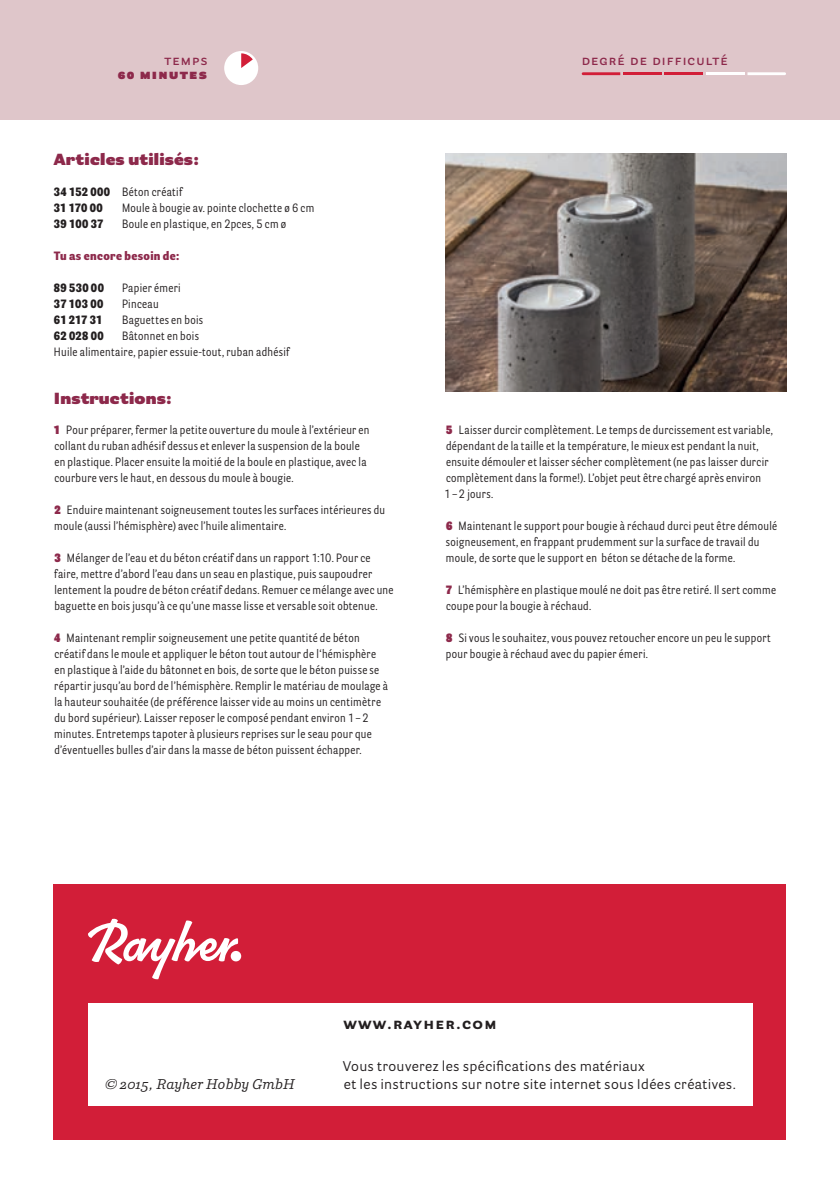
<style>
.page{position:relative;width:840px;height:1191px;background:#fff}
.page>*{position:absolute;margin:0;border:0;box-sizing:border-box;transform-origin:0 0}
.t1{font:900 16px "Parry Grotesque Pro";letter-spacing:.01em;color:#8d294b}
.t2{font:700 16px "Parry Grotesque Pro";letter-spacing:.08em;color:#231f20}
.t3{font:14px/18px "Parry Grotesque Pro";letter-spacing:.02em;color:#231f20}
.t4{font:600 14px "Parry Grotesque Pro";letter-spacing:.08em;color:#8d294b}
.t5{font:italic 14px "Parry Pro";letter-spacing:.01em;color:#231f20}
.t6{font:900 14px "Parry Grotesque Pro";letter-spacing:.08em;color:#8d294b}
.t7{font:12px/16px "Parry Grot Con Pro";letter-spacing:.03em;color:#231f20}
.t8{font:900 12px/16px "Parry Grot Con Pro";letter-spacing:.025em;color:#231f20}
.t9{font:900 12px "Parry Grot Con Pro";letter-spacing:.03em;color:#8d294b}
.s1{font-weight:400}
.s2{font-weight:900;color:#8d294b}
</style>
<div class="page">
<div style="left:54px;top:884px;width:731px;height:256px;background:#d21e38"></div>
<div style="left:88px;top:1003px;width:663px;height:103px;background:#fff"></div>
<div style="left:0;top:0;width:839px;height:119px;background:#dfc6ca"></div>
<svg style="left:88px;top:918px;width:150px;height:61px"></svg>
<div style="left:230px;top:951px;width:11px;height:10px;background:#fff;border-radius:50%"></div>
<div style="left:224px;top:51px;width:34px;height:34px;background:#fff;border-radius:50%"></div>
<img style="left:445px;top:153px;width:340px;height:238px">
<svg style="left:241px;top:53px;width:12px;height:15px"></svg>
<svg style="left:581px;top:72px;width:39px;height:3px"></svg>
<hr style="left:622px;top:72px;width:39px;height:3px;background:#d21e38">
<hr style="left:664px;top:72px;width:38px;height:3px;background:#d21e38">
<hr style="left:705px;top:72px;width:39px;height:3px;background:#fff">
<svg style="left:747px;top:72px;width:38px;height:3px"></svg>
<p class="t4" style="left:164px;top:50px;width:44px">temps</p>
<p class="t4" style="left:581px;top:50px;width:148px">degré de difficulté</p>
<p class="t6" style="left:118px;top:63px;width:91px">60 minutes</p>
<h1 class="t1" style="left:54px;top:148px;width:147px">Articles utilisés:</h1>
<p class="t8" style="left:54px;top:184px;width:130px">34 152 000 <span class="s1">Béton créatif<br></span>31 170 00</p>
<p class="t7" style="left:122px;top:200px;width:194px">Moule à bougie av. pointe clochette ø 6 cm</p>
<p class="t8" style="left:54px;top:216px;width:51px">39 100 37</p>
<p class="t7" style="left:122px;top:216px;width:166px">Boule en plastique, en 2pces, 5 cm ø</p>
<p class="t9" style="left:54px;top:247px;width:127px">Tu as encore besoin de:</p>
<p class="t8" style="left:54px;top:280px;width:51px">89 530 00</p>
<p class="t7" style="left:122px;top:280px;width:60px">Papier émeri</p>
<p class="t8" style="left:54px;top:296px;width:51px">37 103 00</p>
<p class="t7" style="left:122px;top:296px;width:38px">Pinceau</p>
<p class="t8" style="left:54px;top:312px;width:50px">61 217 31</p>
<p class="t7" style="left:122px;top:312px;width:83px">Baguettes en bois</p>
<p class="t8" style="left:54px;top:328px;width:51px">62 028 00</p>
<p class="t7" style="left:54px;top:328px;width:237px;text-indent:68px">Bâtonnet en bois<br>Huile alimentaire, papier essuie-tout, ruban adhésif</p>
<h1 class="t1" style="left:54px;top:386px;width:119px">Instructions:</h1>
<p class="t7" style="left:54px;top:421px;width:317px"><span class="s2">1</span> Pour préparer, fermer la petite ouverture du moule à l’extérieur en collant du ruban adhésif dessus et enlever la suspension de la boule en plastique. Placer ensuite la moitié de la boule en plastique, avec la courbure vers le haut, en dessous du moule à bougie.</p>
<p class="t7" style="left:54px;top:501px;width:332px"><span class="s2">2</span> Enduire maintenant soigneusement toutes les surfaces intérieures du moule (aussi l’hémisphère) avec l’huile alimentaire.</p>
<p class="t7" style="left:54px;top:549px;width:340px"><span class="s2">3</span> Mélanger de l’eau et du béton créatif dans un rapport 1:10. Pour ce faire, mettre d’abord l’eau dans un seau en plastique, puis saupoudrer lentement la poudre de béton créatif dedans. Remuer ce mélange avec une baguette en bois jusqu’à ce qu’une masse lisse et versable soit obtenue.</p>
<p class="t7" style="left:54px;top:629px;width:335px"><span class="s2">4</span> Maintenant remplir soigneusement une petite quantité de béton créatif dans le moule et appliquer le béton tout autour de l‘hémisphère en plastique à l’aide du bâtonnet en bois, de sorte que le béton puisse se répartir jusqu’au bord de l’hémisphère. Remplir le matériau de moulage à la hauteur souhaitée (de préférence laisser vide au moins un centimètre du bord supérieur). Laisser reposer le composé pendant environ 1 – 2 minutes. Entretemps tapoter à plusieurs reprises sur le seau pour que d’éventuelles bulles d’air dans la masse de béton puissent échapper.</p>
<p class="t7" style="left:444px;top:422px;width:330px"><span class="s2">5</span> Laisser durcir complètement. Le temps de durcissement est variable, dépendant de la taille et la température, le mieux est pendant la nuit, ensuite démouler et laisser sécher complètement (ne pas laisser durcir complètement dans la forme!). L’objet peut être chargé après environ<br>1 – 2 jours.</p>
<p class="t7" style="left:445px;top:518px;width:332px"><span class="s2">6</span> Maintenant le support pour bougie à réchaud durci peut être démoulé soigneusement, en frappant prudemment sur la surface de travail du moule, de sorte que le support en béton se détache de la forme.</p>
<p class="t7" style="left:445px;top:582px;width:331px"><span class="s2">7</span> L’hémisphère en plastique moulé ne doit pas être retiré. Il sert comme coupe pour la bougie à réchaud.</p>
<p class="t7" style="left:445px;top:630px;width:326px"><span class="s2">8</span> Si vous le souhaitez, vous pouvez retoucher encore un peu le support pour bougie à réchaud avec du papier émeri.</p>
<p class="t5" style="left:105px;top:1074px;width:191px">© 2015, Rayher Hobby GmbH</p>
<h1 class="t2" style="left:343px;top:1012px;width:155px">www.rayher.com</h1>
<p class="t3" style="left:343px;top:1056px;width:394px">Vous trouverez les spécifications des matériaux<br>et les instructions sur notre site internet sous Idées créatives.</p>
</div>
